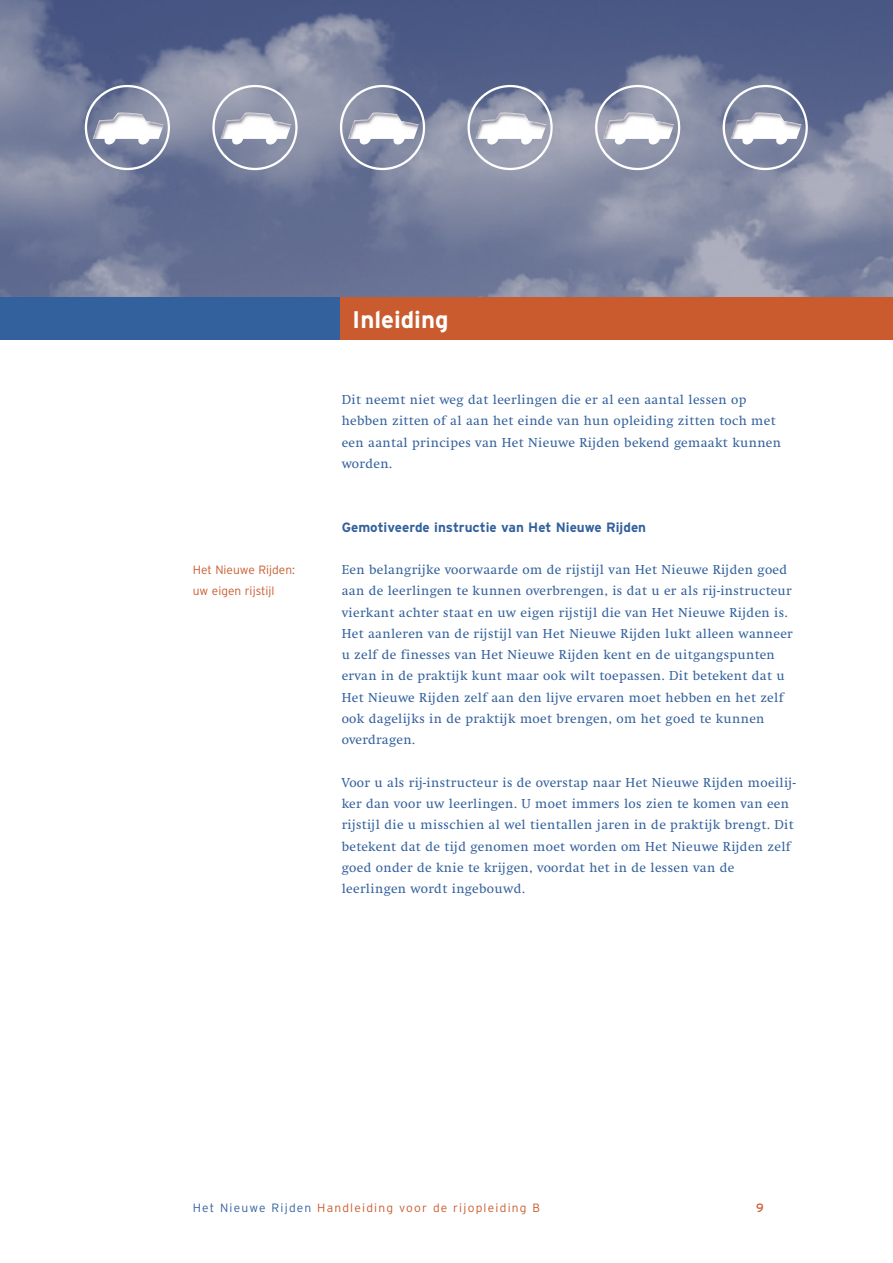
<style>
.page{position:relative;width:893px;height:1263px;background:#fff}
.page>*{position:absolute;margin:0;border:0;box-sizing:border-box;transform-origin:0 0}
.t1{font:700 24px "Interstate";color:#fff}
.t2{font:13.5px/21.3px "Swift";letter-spacing:.025em;color:#33619d}
.t3{font:700 13.5px "Interstate";color:#33619d}
.t4{font:300 12px "Interstate";letter-spacing:.1em;color:#c95b2e}
.t5{font:300 12px/21.3px "Interstate";color:#c95b2e}
.t6{font:12px "Interstate";color:#c95b2e}
.s1{color:#33619d}
</style>
<div class="page">
<img style="left:0;top:0;width:893px;height:298px">
<div style="left:0;top:298px;width:340px;height:42px;background:#33619d"></div>
<div style="left:340px;top:298px;width:553px;height:42px;background:#c95b2e"></div>
<img style="left:85px;top:85px;width:85px;height:85px">
<img style="left:212px;top:85px;width:86px;height:85px">
<img style="left:340px;top:85px;width:85px;height:85px">
<img style="left:467px;top:85px;width:86px;height:85px">
<img style="left:595px;top:85px;width:85px;height:85px">
<img style="left:723px;top:85px;width:85px;height:85px">
<h1 class="t1" style="left:352px;top:306px;width:98px">Inleiding</h1>
<p class="t5" style="left:193px;top:559px;width:104px">Het Nieuwe Rijden: uw eigen rijstijl</p>
<p class="t2" style="left:342px;top:389px;width:441px">Dit neemt niet weg dat leerlingen die er al een aantal lessen op hebben zitten of al aan het einde van hun opleiding zitten toch met een aantal principes van Het Nieuwe Rijden bekend gemaakt kunnen worden.</p>
<p class="t3" style="left:342px;top:519px;width:306px">Gemotiveerde instructie van Het Nieuwe Rijden</p>
<p class="t2" style="left:342px;top:559px;width:453px">Een belangrijke voorwaarde om de rijstijl van Het Nieuwe Rijden goed aan de leerlingen te kunnen overbrengen, is dat u er als rij-instructeur vierkant achter staat en uw eigen rijstijl die van Het Nieuwe Rijden is.<br>Het aanleren van de rijstijl van Het Nieuwe Rijden lukt alleen wanneer u zelf de finesses van Het Nieuwe Rijden kent en de uitgangspunten ervan in de praktijk kunt maar ook wilt toepassen. Dit betekent dat u Het Nieuwe Rijden zelf aan den lijve ervaren moet hebben en het zelf ook dagelijks in de praktijk moet brengen, om het goed te kunnen overdragen.</p>
<p class="t2" style="left:342px;top:772px;width:456px">Voor u als rij-instructeur is de overstap naar Het Nieuwe Rijden moeilij&shy;ker dan voor uw leerlingen. U moet immers los zien te komen van een rijstijl die u misschien al wel tientallen jaren in de praktijk brengt. Dit betekent dat de tijd genomen moet worden om Het Nieuwe Rijden zelf goed onder de knie te krijgen, voordat het in de lessen van de leerlingen wordt ingebouwd.</p>
<p class="t4" style="left:193px;top:1201px;width:349px"><span class="s1">Het Nieuwe Rijden</span> Handleiding voor de rijopleiding B</p>
<p class="t6" style="left:756px;top:1201px;width:9px">9</p>
</div>
